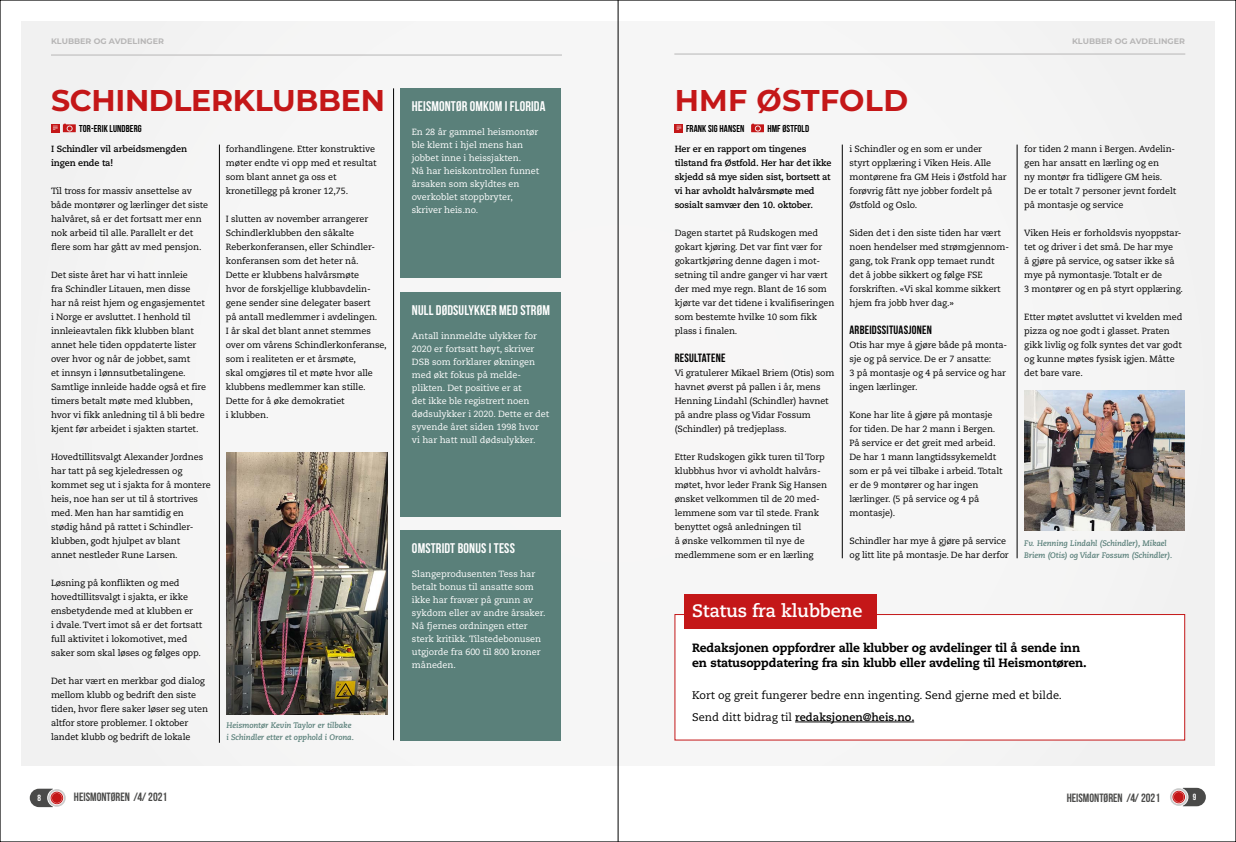
<style>
.page{position:relative;width:1236px;height:842px;background:#fff}
.page>*{position:absolute;margin:0;border:0;box-sizing:border-box;transform-origin:0 0}
.t1{font:700 30px "Montserrat";letter-spacing:-.01em;color:#c41718}
.t2{font:700 30px "Montserrat";letter-spacing:.01em;color:#c41718}
.t3{font:700 18px "Caecilia LT Std";letter-spacing:-.01em;color:#fff}
.t4{font:14px "Bebas Neue";letter-spacing:.01em;color:#fff}
.t5{font:800 12px/15px "Caecilia LT Std";letter-spacing:-.01em;color:#000}
.t6{font:12px "Bebas Neue";color:#4a4a49}
.t7{font:12px "Bebas Neue";letter-spacing:.02em;color:#000}
.t8{font:11px/21.5px "Caecilia LT Std";color:#000}
.t9{font:10px "Bebas Neue";letter-spacing:.01em;color:#000}
.t10{font:9px/14px "Caecilia LT Std";letter-spacing:-.01em;color:#000}
.t11{font:9px/13px "Caecilia LT Std";letter-spacing:-.005em;color:#fff}
.t12{font:700 9px/14px "Caecilia LT Std";letter-spacing:-.01em;color:#000}
.t13{font:9px "Bebas Neue";color:#fff}
.t14{font:italic 700 8px/12px "Caecilia LT Std";letter-spacing:-.01em;color:#5a807a}
.t15{font:700 8px "Montserrat";color:#b7b6b6}
.s1{font-weight:700}
</style>
<div class="page">
<svg style="left:48px;top:789px;width:18px;height:18px"></svg>
<div style="left:51px;top:792px;width:12px;height:12px;background:#c82c2d;border-radius:50%"></div>
<svg style="left:30px;top:789px;width:32px;height:18px"></svg>
<svg style="left:1170px;top:788px;width:17px;height:18px"></svg>
<svg style="left:1173px;top:788px;width:33px;height:18px"></svg>
<div style="left:21px;top:21px;width:1194px;height:744px;background:#f6f6f6"></div>
<hr style="left:51px;top:55px;width:511px;height:1px;background:#b7b6b6">
<hr style="left:674px;top:54px;width:511px;height:1px;background:#b7b6b6">
<div style="left:51px;top:124px;width:8px;height:8px;background:#c41718"></div>
<svg style="left:53px;top:124px;width:23px;height:8px"></svg>
<hr style="left:219px;top:145px;width:1px;height:598px;background:#000">
<img style="left:226px;top:452px;width:161px;height:263px">
<div style="left:401px;top:292px;width:160px;height:224px;background:#5a807a"></div>
<div style="left:401px;top:530px;width:160px;height:210px;background:#5a807a"></div>
<hr style="left:393px;top:88px;width:1px;height:652px;background:#000">
<div style="left:400px;top:88px;width:161px;height:190px;background:#5a807a"></div>
<svg style="left:675px;top:124px;width:8px;height:8px"></svg>
<svg style="left:676px;top:126px;width:5px;height:4px"></svg>
<svg style="left:751px;top:124px;width:13px;height:8px"></svg>
<hr style="left:842px;top:145px;width:1px;height:413px;background:#000">
<hr style="left:1017px;top:145px;width:1px;height:413px;background:#000">
<img style="left:1024px;top:390px;width:161px;height:140px">
<div style="left:675px;top:614px;width:510px;height:126px;background:#fff;border:1px solid #c41718"></div>
<hr style="left:795px;top:722px;width:119px;height:1px;background:#000">
<div style="left:684px;top:594px;width:192px;height:34px;background:#c41718"></div>
<hr style="left:618px;top:0;width:1px;height:842px;background:#000">
<p class="t15" style="left:51px;top:36px;width:114px">KLUBBER OG AVDELINGER</p>
<p class="t15" style="left:1072px;top:36px;width:114px">KLUBBER OG AVDELINGER</p>
<h1 class="t1" style="left:51px;top:79px;width:335px">SCHINDLERKLUBBEN</h1>
<p class="t9" style="left:79px;top:123px;width:64px">TOR-ERIK LUNDBERG</p>
<p class="t12" style="left:51px;top:142px;width:138px">I Schindler vil arbeidsmengden ingen ende ta!</p>
<p class="t10" style="left:51px;top:184px;width:159px">Til tross for massiv ansettelse av både montører og lærlinger det siste halvåret, så er det fortsatt mer enn nok arbeid til alle. Parallelt er det flere som har gått av med pensjon.</p>
<p class="t10" style="left:51px;top:268px;width:157px">Det siste året har vi hatt innleie<br>fra Schindler Litauen, men disse har nå reist hjem og engasjementet i Norge er avsluttet. I henhold til innleieavtalen fikk klubben blant annet hele tiden oppdaterte lister over hvor og når de jobbet, samt<br>et innsyn i lønnsutbetalingene.<br>Samtlige innleide hadde også et fire timers betalt møte med klubben, hvor vi fikk anledning til å bli bedre kjent før arbeidet i sjakten startet.</p>
<p class="t10" style="left:51px;top:450px;width:161px">Hovedtillitsvalgt Alexander Jordnes har tatt på seg kjeledressen og kommet seg ut i sjakta for å montere heis, noe han ser ut til å stortrives med. Men han har samtidig en stødig hånd på rattet i Schindler&shy;klubben, godt hjulpet av blant<br>annet nestleder Rune Larsen.</p>
<p class="t10" style="left:51px;top:576px;width:153px">Løsning på konflikten og med hovedtillitsvalgt i sjakta, er ikke ensbetydende med at klubben er<br>i dvale. Tvert imot så er det fortsatt full aktivitet i lokomotivet, med saker som skal løses og følges opp.</p>
<p class="t10" style="left:51px;top:674px;width:159px">Det har vært en merkbar god dialog mellom klubb og bedrift den siste tiden, hvor flere saker løser seg uten altfor store problemer. I oktober landet klubb og bedrift de lokale</p>
<p class="t10" style="left:226px;top:142px;width:152px">forhandlingene. Etter konstruktive møter endte vi opp med et resultat som blant annet ga oss et kronetillegg på kroner 12,75.</p>
<p class="t10" style="left:226px;top:212px;width:162px">I slutten av november arrangerer<br>Schindlerklubben den såkalte<br>Reberkonferansen, eller Schindler&shy;konferansen som det heter nå.<br>Dette er klubbens halvårsmøte<br>hvor de forskjellige klubbavdelin&shy;gene sender sine delegater basert<br>på antall medlemmer i avdelingen.<br>I år skal det blant annet stemmes over om vårens Schindlerkonferanse, som i realiteten er et årsmøte,<br>skal omgjøres til et møte hvor alle klubbens medlemmer kan stille.<br>Dette for å øke demokratiet<br>i klubben.</p>
<p class="t14" style="left:226px;top:719px;width:129px">Heismontør Kevin Taylor er tilbake i Schindler etter et opphold i Orona.</p>
<h3 class="t4" style="left:412px;top:98px;width:135px">HEISMONTØR OMKOM I FLORIDA</h3>
<p class="t11" style="left:412px;top:126px;width:129px">En 28 år gammel heismontør ble klemt i hjel mens han jobbet inne i heissjakten.<br>Nå har heiskontrollen funnet årsaken som skyldtes en overkoblet stoppbryter, skriver heis.no.</p>
<h3 class="t4" style="left:412px;top:302px;width:139px">NULL DØDSULYKKER MED STRØM</h3>
<p class="t11" style="left:412px;top:330px;width:139px">Antall innmeldte ulykker for<br>2020 er fortsatt høyt, skriver<br>DSB som forklarer økningen med økt fokus på melde&shy;plikten. Det positive er at<br>det ikke ble registrert noen dødsulykker i 2020. Dette er det syvende året siden 1998 hvor<br>vi har hatt null dødsulykker.</p>
<h3 class="t4" style="left:412px;top:540px;width:104px">OMSTRIDT BONUS I TESS</h3>
<p class="t11" style="left:412px;top:568px;width:134px">Slangeprodusenten Tess har betalt bonus til ansatte som ikke har fravær på grunn av sykdom eller av andre årsaker.<br>Nå fjernes ordningen etter sterk kritikk. Tilstedebonusen utgjorde fra 600 til 800 kroner måneden.</p>
<h1 class="t2" style="left:675px;top:79px;width:235px">HMF ØSTFOLD</h1>
<p class="t9" style="left:686px;top:123px;width:60px">FRANK SIG HANSEN</p>
<p class="t9" style="left:767px;top:123px;width:43px">HMF ØSTFOLD</p>
<p class="t12" style="left:675px;top:142px;width:158px">Her er en rapport om tingenes tilstand fra Østfold. Her har det ikke skjedd så mye siden sist, bortsett at vi har avholdt halvårsmøte med sosialt samvær den 10. oktober.</p>
<p class="t10" style="left:675px;top:226px;width:161px">Dagen startet på Rudskogen med gokart kjøring. Det var fint vær for gokartkjøring denne dagen i mot&shy;setning til andre ganger vi har vært der med mye regn. Blant de 16 som kjørte var det tidene i kvalifiseringen som bestemte hvilke 10 som fikk plass i finalen.</p>
<h3 class="t7" style="left:675px;top:351px;width:52px">RESULTATENE</h3>
<p class="t10" style="left:675px;top:366px;width:161px">Vi gratulerer Mikael Briem (Otis) som havnet øverst på pallen i år, mens Henning Lindahl (Schindler) havnet på andre plass og Vidar Fossum (Schindler) på tredjeplass.</p>
<p class="t10" style="left:675px;top:450px;width:154px">Etter Rudskogen gikk turen til Torp klubbhus hvor vi avholdt halvårs&shy;møtet, hvor leder Frank Sig Hansen ønsket velkommen til de 20 med&shy;lemmene som var til stede. Frank benyttet også anledningen til<br>å ønske velkommen til nye de medlemmene som er en lærling</p>
<p class="t10" style="left:849px;top:142px;width:159px">i Schindler og en som er under<br>styrt opplæring i Viken Heis. Alle montørene fra GM Heis i Østfold har forøvrig fått nye jobber fordelt på<br>Østfold og Oslo.</p>
<p class="t10" style="left:849px;top:226px;width:161px">Siden det i den siste tiden har vært noen hendelser med strømgjennom&shy;gang, tok Frank opp temaet rundt det å jobbe sikkert og følge FSE forskriften. «Vi skal komme sikkert hjem fra jobb hver dag.»</p>
<h3 class="t7" style="left:849px;top:323px;width:84px">ARBEIDSSITUASJONEN</h3>
<p class="t10" style="left:849px;top:338px;width:159px">Otis har mye å gjøre både på monta&shy;sje og på service. De er 7 ansatte:<br>3 på montasje og 4 på service og har ingen lærlinger.</p>
<p class="t10" style="left:849px;top:408px;width:155px">Kone har lite å gjøre på montasje for tiden. De har 2 mann i Bergen.<br>På service er det greit med arbeid.<br>De har 1 mann langtidssykemeldt som er på vei tilbake i arbeid. Totalt er de 9 montører og har ingen lærlinger. (5 på service og 4 på montasje).</p>
<p class="t10" style="left:849px;top:534px;width:161px">Schindler har mye å gjøre på service og litt lite på montasje. De har derfor</p>
<p class="t10" style="left:1024px;top:142px;width:154px">for tiden 2 mann i Bergen. Avdelin&shy;gen har ansatt en lærling og en<br>ny montør fra tidligere GM heis.<br>De er totalt 7 personer jevnt fordelt på montasje og service</p>
<p class="t10" style="left:1024px;top:226px;width:159px">Viken Heis er forholdsvis nyoppstar&shy;tet og driver i det små. De har mye<br>å gjøre på service, og satser ikke så mye på nymontasje. Totalt er de<br>3 montører og en på styrt opplæring.</p>
<p class="t10" style="left:1024px;top:310px;width:160px">Etter møtet avsluttet vi kvelden med pizza og noe godt i glasset. Praten gikk livlig og folk syntes det var godt og kunne møtes fysisk igjen. Måtte det bare vare.</p>
<p class="t14" style="left:1024px;top:538px;width:150px">Fv. Henning Lindahl (Schindler), Mikael<br>Briem (Otis) og Vidar Fossum (Schindler).</p>
<h2 class="t3" style="left:692px;top:600px;width:172px">Status fra klubbene</h2>
<h3 class="t5" style="left:692px;top:640px;width:396px">Redaksjonen oppfordrer alle klubber og avdelinger til å sende inn en statusoppdatering fra sin klubb eller avdeling til Heismontøren.</h3>
<p class="t8" style="left:692px;top:685px;width:370px">Kort og greit fungerer bedre enn ingenting. Send gjerne med et bilde.<br>Send ditt bidrag til <span class="s1">redaksjonen@heis.no.</span></p>
<p class="t13" style="left:38px;top:793px;width:5px">8</p>
<h3 class="t6" style="left:74px;top:791px;width:95px">HEISMONTØREN /4/ 2021</h3>
<h3 class="t6" style="left:1067px;top:791px;width:95px">HEISMONTØREN /4/ 2021</h3>
<p class="t13" style="left:1193px;top:792px;width:5px">9</p>
</div>
